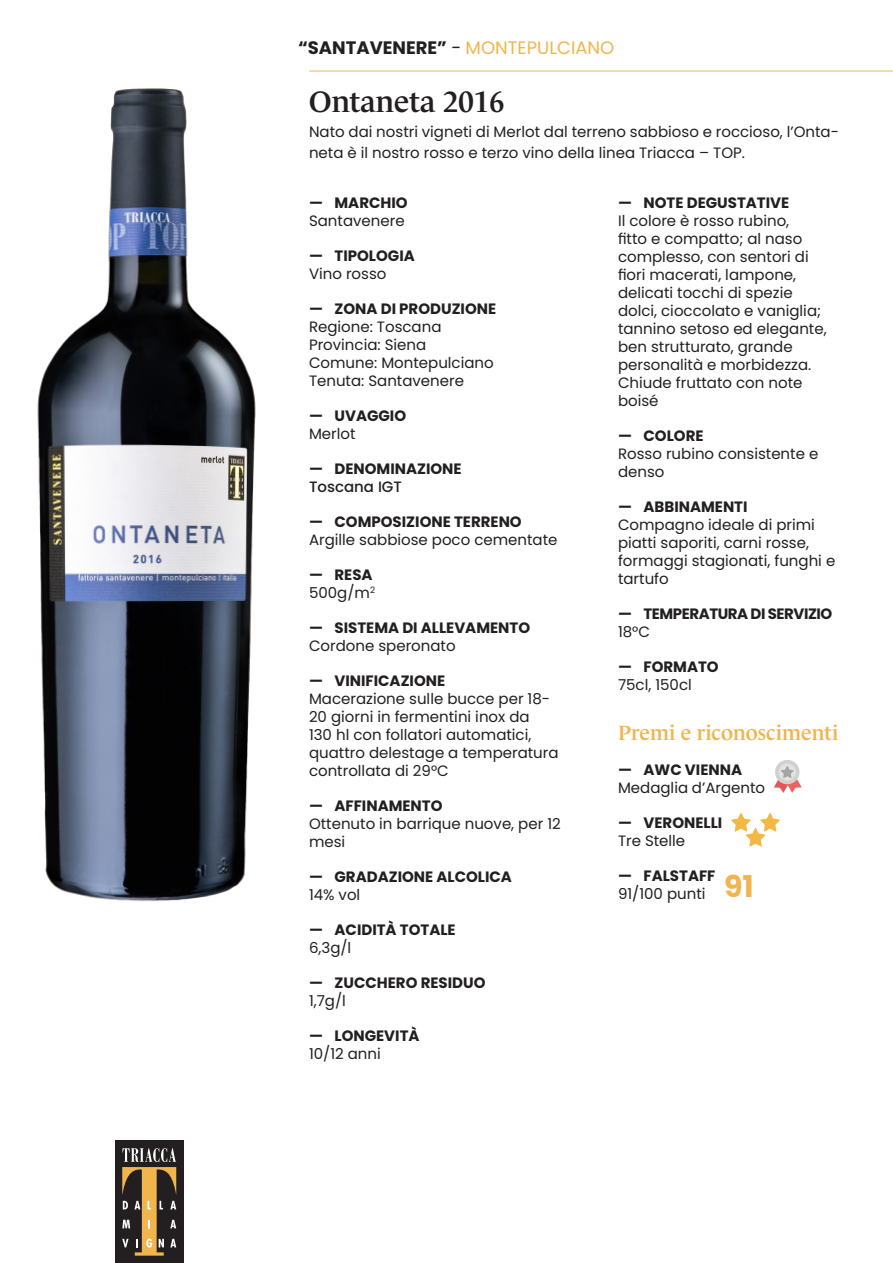
<style>
.page{position:relative;width:893px;height:1263px;background:#fff}
.page>*{position:absolute;margin:0;border:0;box-sizing:border-box;transform-origin:0 0}
.Titolo_nome_vino{font:600 30px "Le Monde Journal Std";color:#231f20}
.t1{font:700 30px "Poppins";color:#f0b54d}
.Titolo_premi{font:600 21px "Le Monde Journal Std";color:#f0b54d}
.Testi_tecnici{font:700 18px "Poppins";color:#231f20}
.Testi_tecnici-2{font:15px/18px "Poppins";color:#231f20}
.t2{font:700 15px/18px "Poppins";color:#231f20}
.Testo_introduzione{font:15px/21px "Poppins";color:#231f20}
.t3{font:700 15px "Poppins";letter-spacing:-.03em;color:#231f20}
.s1{font-weight:400}
.s2{font-weight:400;color:#f0b54d}
.s3{font-weight:500}
</style>
<div class="page">
<div style="left:115px;top:1141px;width:69px;height:122px;background:#231f20"></div>
<svg style="left:122px;top:1148px;width:54px;height:107px"></svg>
<hr style="left:309px;top:71px;width:584px;height:1px;background:#f0b54d">
<img style="left:37px;top:88px;width:219px;height:814px">
<div style="left:775px;top:760px;width:24px;height:24px;background:#d0d0d0;border-radius:50%"></div>
<div style="left:779px;top:763px;width:17px;height:18px;background:#e3e2e2;border-radius:50%"></div>
<svg style="left:774px;top:766px;width:28px;height:27px"></svg>
<svg style="left:731px;top:813px;width:49px;height:33px"></svg>
<p class="Testi_tecnici" style="left:298px;top:37px;width:318px">“SANTAVENERE” <span class="s1">-</span> <span class="s2">MONTEPULCIANO</span></p>
<p class="Titolo_nome_vino" style="left:309px;top:85px;width:197px">Ontaneta 2016</p>
<p class="Testo_introduzione" style="left:309px;top:121px;width:531px">Nato dai nostri vigneti di Merlot dal terreno sabbioso e roccioso, l’Onta&shy;neta è il nostro rosso e terzo vino della linea Triacca – TOP.</p>
<p class="t2" style="left:309px;top:194px;width:100px">— MARCHIO</p>
<p class="Testi_tecnici-2" style="left:309px;top:212px;width:97px">Santavenere</p>
<p class="t2" style="left:309px;top:247px;width:107px">— TIPOLOGIA</p>
<p class="Testi_tecnici-2" style="left:309px;top:265px;width:79px">Vino rosso</p>
<p class="t2" style="left:309px;top:300px;width:189px">— ZONA DI PRODUZIONE</p>
<p class="Testi_tecnici-2" style="left:309px;top:318px;width:186px">Regione: Toscana<br>Provincia: Siena<br>Comune: Montepulciano<br>Tenuta: Santavenere</p>
<p class="t2" style="left:309px;top:407px;width:99px">— UVAGGIO</p>
<p class="Testi_tecnici-2" style="left:309px;top:425px;width:48px">Merlot</p>
<p class="t2" style="left:309px;top:460px;width:154px">— DENOMINAZIONE<br><span class="s3">Toscana IGT</span></p>
<p class="t2" style="left:309px;top:513px;width:214px">— COMPOSIZIONE TERRENO</p>
<p class="Testi_tecnici-2" style="left:309px;top:531px;width:250px">Argille sabbiose poco cementate</p>
<p class="t2" style="left:309px;top:566px;width:65px">— RESA</p>
<p class="Testi_tecnici-2" style="left:309px;top:584px;width:68px">500g/m<sup>2</sup></p>
<p class="t2" style="left:309px;top:619px;width:223px">— SISTEMA DI ALLEVAMENTO</p>
<p class="Testi_tecnici-2" style="left:309px;top:637px;width:148px">Cordone speronato</p>
<p class="t2" style="left:309px;top:672px;width:138px">— VINIFICAZIONE</p>
<p class="Testi_tecnici-2" style="left:309px;top:690px;width:251px">Macerazione sulle bucce per 18-<br>20 giorni in fermentini inox da<br>130 hl con follatori automatici, quattro delestage a temperatura controllata di 29°C</p>
<p class="t2" style="left:309px;top:797px;width:135px">— AFFINAMENTO</p>
<p class="Testi_tecnici-2" style="left:309px;top:815px;width:253px">Ottenuto in barrique nuove, per 12 mesi</p>
<p class="t2" style="left:309px;top:868px;width:204px">— GRADAZIONE ALCOLICA</p>
<p class="Testi_tecnici-2" style="left:309px;top:886px;width:53px">14% vol</p>
<p class="t2" style="left:309px;top:921px;width:148px">— ACIDITÀ TOTALE</p>
<p class="Testi_tecnici-2" style="left:309px;top:939px;width:44px">6,3g/l</p>
<p class="t2" style="left:309px;top:974px;width:178px">— ZUCCHERO RESIDUO</p>
<p class="Testi_tecnici-2" style="left:309px;top:992px;width:38px">1,7g/l</p>
<p class="t2" style="left:309px;top:1027px;width:112px">— LONGEVITÀ</p>
<p class="Testi_tecnici-2" style="left:309px;top:1045px;width:73px">10/12 anni</p>
<p class="t2" style="left:618px;top:194px;width:173px">— NOTE DEGUSTATIVE</p>
<p class="Testi_tecnici-2" style="left:618px;top:212px;width:210px">Il colore è rosso rubino,<br>fitto e compatto; al naso complesso, con sentori di fiori macerati, lampone, delicati tocchi di spezie dolci, cioccolato e vaniglia; tannino setoso ed elegante, ben strutturato, grande personalità e morbidezza.<br>Chiude fruttato con note boisé</p>
<p class="t2" style="left:618px;top:427px;width:87px">— COLORE</p>
<p class="Testi_tecnici-2" style="left:618px;top:445px;width:202px">Rosso rubino consistente e denso</p>
<p class="t2" style="left:618px;top:498px;width:131px">— ABBINAMENTI</p>
<p class="Testi_tecnici-2" style="left:618px;top:516px;width:219px">Compagno ideale di primi piatti saporiti, carni rosse, formaggi stagionati, funghi e tartufo</p>
<p class="t3" style="left:618px;top:605px;width:216px">— TEMPERATURA DI SERVIZIO</p>
<p class="Testi_tecnici-2" style="left:618px;top:623px;width:33px">18°C</p>
<p class="t2" style="left:618px;top:658px;width:102px">— FORMATO</p>
<p class="Testi_tecnici-2" style="left:618px;top:676px;width:75px">75cl, 150cl</p>
<p class="Titolo_premi" style="left:618px;top:721px;width:222px">Premi e riconoscimenti</p>
<p class="t2" style="left:618px;top:761px;width:126px">— AWC VIENNA</p>
<p class="Testi_tecnici-2" style="left:618px;top:779px;width:149px">Medaglia d’Argento</p>
<p class="t2" style="left:618px;top:814px;width:106px">— VERONELLI</p>
<p class="Testi_tecnici-2" style="left:618px;top:832px;width:69px">Tre Stelle</p>
<p class="t2" style="left:618px;top:867px;width:99px">— FALSTAFF</p>
<p class="Testi_tecnici-2" style="left:618px;top:885px;width:89px">91/100 punti</p>
<p class="t1" style="left:724px;top:869px;width:31px">91</p>
</div>
